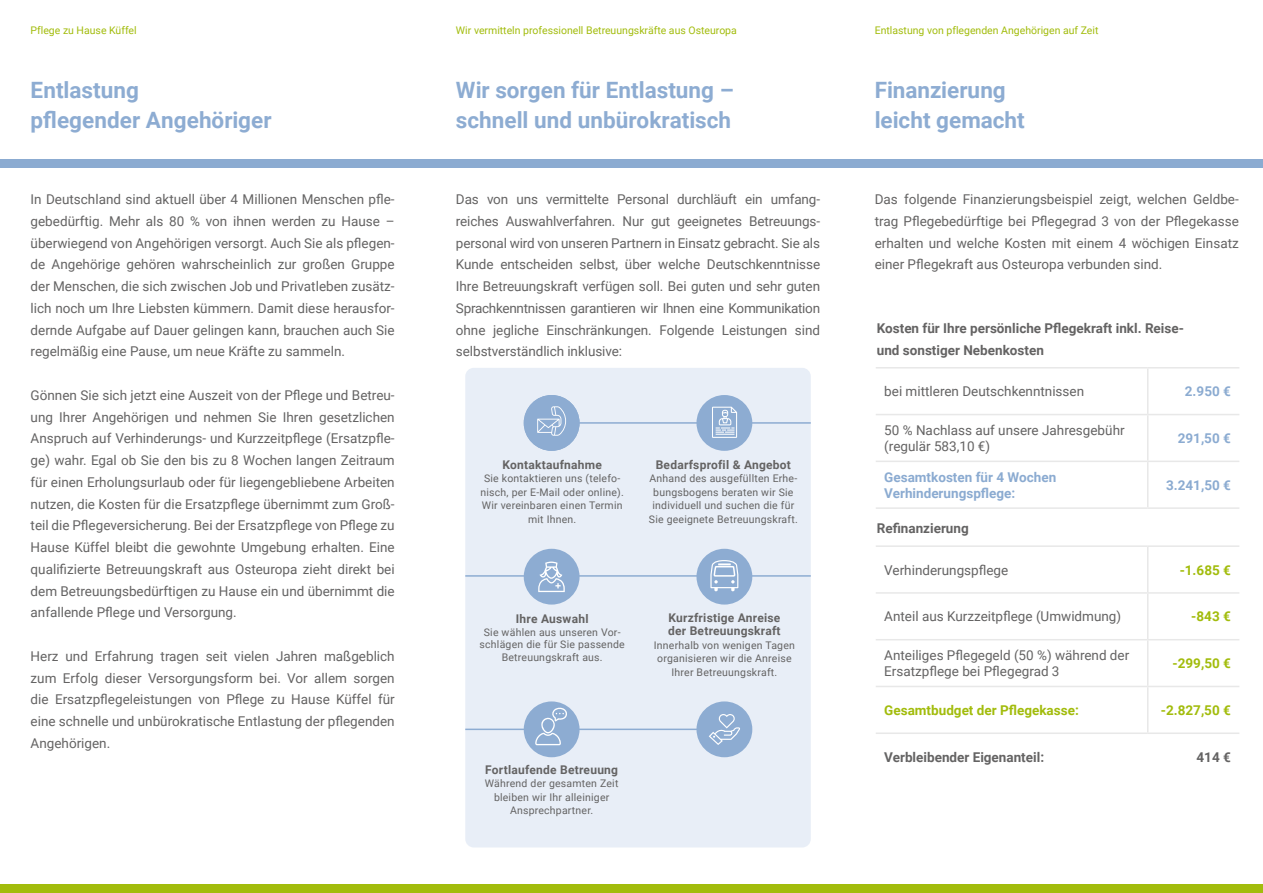
<style>
.page{position:relative;width:1263px;height:893px;background:#fff}
.page>*{position:absolute;margin:0;border:0;box-sizing:border-box;transform-origin:0 0}
.t1{font:700 22.5px/30.6px "Roboto";color:#8dacd2}
.t2{font:13.5px/21.8px "Roboto";color:#646363;text-align:justify}
.t3{font:700 13.5px/21.8px "Roboto";color:#646363}
.t4{font:700 13.5px/16.2px "Roboto";color:#8babd1}
.t5{font:700 13.5px "Roboto";color:#a2bc0c}
.t6{font:700 12px/13.5px "Roboto";letter-spacing:.02em;color:#646363}
.t7{font:10.5px/13.5px "Roboto";letter-spacing:.02em;color:#646363;text-align:center}
.t8{font:10.5px "Roboto";color:#a2bc0c}
</style>
<div class="page">
<div style="left:0;top:159px;width:1263px;height:9px;background:#8babd1"></div>
<div style="left:0;top:884px;width:1263px;height:9px;background:#a2bc0c"></div>
<hr style="left:876px;top:367px;width:272px;height:2px;background:#e8e8e8">
<hr style="left:1148px;top:367px;width:91px;height:2px;background:#e8e8e8">
<hr style="left:1147px;top:369px;width:1px;height:45px;background:#e8e8e8">
<hr style="left:876px;top:414px;width:272px;height:1px;background:#e8e8e8">
<hr style="left:1148px;top:414px;width:91px;height:1px;background:#e8e8e8">
<hr style="left:1147px;top:415px;width:1px;height:46px;background:#e8e8e8">
<hr style="left:876px;top:461px;width:272px;height:1px;background:#e8e8e8">
<hr style="left:1148px;top:461px;width:91px;height:1px;background:#e8e8e8">
<hr style="left:1147px;top:462px;width:1px;height:45px;background:#e8e8e8">
<hr style="left:876px;top:507px;width:272px;height:2px;background:#e8e8e8">
<hr style="left:1148px;top:507px;width:91px;height:2px;background:#e8e8e8">
<hr style="left:876px;top:545px;width:272px;height:2px;background:#e8e8e8">
<hr style="left:1148px;top:545px;width:91px;height:2px;background:#e8e8e8">
<hr style="left:1147px;top:547px;width:1px;height:45px;background:#e8e8e8">
<hr style="left:876px;top:592px;width:272px;height:2px;background:#e8e8e8">
<hr style="left:1148px;top:592px;width:91px;height:2px;background:#e8e8e8">
<hr style="left:1147px;top:594px;width:1px;height:45px;background:#e8e8e8">
<hr style="left:876px;top:639px;width:272px;height:1px;background:#e8e8e8">
<hr style="left:1148px;top:639px;width:91px;height:1px;background:#e8e8e8">
<hr style="left:1147px;top:640px;width:1px;height:46px;background:#e8e8e8">
<hr style="left:876px;top:686px;width:272px;height:1px;background:#e8e8e8">
<hr style="left:1148px;top:686px;width:91px;height:1px;background:#e8e8e8">
<hr style="left:1147px;top:687px;width:1px;height:45px;background:#e8e8e8">
<hr style="left:876px;top:732px;width:272px;height:2px;background:#e8e8e8">
<hr style="left:1148px;top:732px;width:91px;height:2px;background:#e8e8e8">
<div style="left:465px;top:368px;width:346px;height:479px;background:#e8eef7;border-radius:9px"></div>
<hr style="left:465px;top:729px;width:242px;height:1px;background:#8dacd2">
<div style="left:524px;top:395px;width:55px;height:56px;background:#8dacd2;border-radius:50%"></div>
<div style="left:524px;top:549px;width:55px;height:56px;background:#8dacd2;border-radius:50%"></div>
<div style="left:524px;top:701px;width:55px;height:56px;background:#8dacd2;border-radius:50%"></div>
<hr style="left:465px;top:575px;width:346px;height:2px;background:#8dacd2">
<div style="left:696px;top:701px;width:56px;height:56px;background:#8dacd2;border-radius:50%"></div>
<hr style="left:569px;top:422px;width:242px;height:2px;background:#8dacd2">
<div style="left:696px;top:395px;width:56px;height:56px;background:#8dacd2;border-radius:50%"></div>
<div style="left:696px;top:549px;width:56px;height:56px;background:#8dacd2;border-radius:50%"></div>
<svg style="left:537px;top:406px;width:29px;height:30px"></svg>
<svg style="left:538px;top:562px;width:27px;height:30px"></svg>
<svg style="left:712px;top:407px;width:25px;height:31px"></svg>
<svg style="left:709px;top:714px;width:31px;height:31px"></svg>
<svg style="left:535px;top:707px;width:32px;height:38px"></svg>
<svg style="left:710px;top:560px;width:29px;height:31px"></svg>
<p class="t8" style="left:31px;top:26px;width:108px">Pflege zu Hause Küffel</p>
<p class="t8" style="left:875px;top:26px;width:225px">Entlastung von pflegenden Angehörigen auf Zeit</p>
<p class="t8" style="left:456px;top:26px;width:282px">Wir vermitteln professionell Betreuungskräfte aus Osteuropa</p>
<h1 class="t1" style="left:31px;top:74px;width:243px">Entlastung<br>pflegender Angehöriger</h1>
<p class="t2" style="left:31px;top:189px;width:366px">In Deutschland sind aktuell über 4 Millionen Menschen pfle&shy;gebedürftig. Mehr als 80 % von ihnen werden zu Hause – überwiegend von Angehörigen versorgt. Auch Sie als pflegen&shy;de Angehörige gehören wahrscheinlich zur großen Gruppe der Menschen, die sich zwischen Job und Privatleben zusätz&shy;lich noch um Ihre Liebsten kümmern. Damit diese herausfor&shy;dernde Aufgabe auf Dauer gelingen kann, brauchen auch Sie regelmäßig eine Pause, um neue Kräfte zu sammeln.</p>
<p class="t2" style="left:31px;top:384px;width:366px">Gönnen Sie sich jetzt eine Auszeit von der Pflege und Betreu&shy;ung Ihrer Angehörigen und nehmen Sie Ihren gesetzlichen Anspruch auf Verhinderungs- und Kurzzeitpflege (Ersatzpfle&shy;ge) wahr. Egal ob Sie den bis zu 8 Wochen langen Zeitraum für einen Erholungsurlaub oder für liegengebliebene Arbeiten nutzen, die Kosten für die Ersatzpflege übernimmt zum Groß&shy;teil die Pflegeversicherung. Bei der Ersatzpflege von Pflege zu Hause Küffel bleibt die gewohnte Umgebung erhalten. Eine qualifizierte Betreuungskraft aus Osteuropa zieht direkt bei dem Betreuungsbedürftigen zu Hause ein und übernimmt die anfallende Pflege und Versorgung.</p>
<p class="t2" style="left:31px;top:646px;width:366px">Herz und Erfahrung tragen seit vielen Jahren maßgeblich zum Erfolg dieser Versorgungsform bei. Vor allem sorgen die Ersatzpflegeleistungen von Pflege zu Hause Küffel für eine schnelle und unbürokratische Entlastung der pflegenden Angehörigen.</p>
<h1 class="t1" style="left:456px;top:74px;width:279px">Wir sorgen für Entlastung – schnell und unbürokratisch</h1>
<p class="t2" style="left:456px;top:189px;width:366px">Das von uns vermittelte Personal durchläuft ein umfang&shy;reiches Auswahlverfahren. Nur gut geeignetes Betreuungs&shy;personal wird von unseren Partnern in Einsatz gebracht. Sie als Kunde entscheiden selbst, über welche Deutschkenntnisse Ihre Betreuungskraft verfügen soll. Bei guten und sehr guten Sprachkenntnissen garantieren wir Ihnen eine Kommunikation ohne jegliche Einschränkungen. Folgende Leistungen sind selbstverständlich inklusive:</p>
<p class="t6" style="left:502px;top:457px;width:101px">Kontaktaufnahme</p>
<p class="t7" style="left:480px;top:471px;width:145px">Sie kontaktieren uns (telefo&shy;nisch, per E-Mail oder online).<br>Wir vereinbaren einen Termin mit Ihnen.</p>
<p class="t6" style="left:656px;top:457px;width:137px">Bedarfsprofil &amp; Angebot</p>
<p class="t7" style="left:649px;top:472px;width:150px">Anhand des ausgefüllten Erhe&shy;bungsbogens beraten wir Sie individuell und suchen die für<br>Sie geeignete Betreuungskraft.</p>
<p class="t6" style="left:516px;top:612px;width:74px">Ihre Auswahl</p>
<p class="t7" style="left:480px;top:626px;width:147px;line-height:12.6px">Sie wählen aus unseren Vor&shy;schlägen die für Sie passende<br>Betreuungskraft aus.</p>
<p class="t6" style="left:668px;top:610px;width:114px">Kurzfristige Anreise der Betreuungskraft</p>
<p class="t7" style="left:654px;top:639px;width:143px">Innerhalb von wenigen Tagen organisieren wir die Anreise<br>Ihrer Betreuungskraft.</p>
<p class="t6" style="left:485px;top:762px;width:134px">Fortlaufende Betreuung</p>
<p class="t7" style="left:485px;top:778px;width:135px">Während der gesamten Zeit bleiben wir Ihr alleiniger<br>Ansprechpartner.</p>
<h1 class="t1" style="left:875px;top:74px;width:152px">Finanzierung leicht gemacht</h1>
<p class="t2" style="left:875px;top:188px;width:366px">Das folgende Finanzierungsbeispiel zeigt, welchen Geldbe&shy;trag Pflegebedürftige bei Pflegegrad 3 von der Pflegekasse erhalten und welche Kosten mit einem 4 wöchigen Einsatz einer Pflegekraft aus Osteuropa verbunden sind.</p>
<p class="t3" style="left:877px;top:317px;width:309px">Kosten für Ihre persönliche Pflegekraft inkl. Reise&shy;und sonstiger Nebenkosten</p>
<p class="t2" style="left:884px;top:381px;width:201px">bei mittleren Deutschkenntnissen</p>
<p class="t4" style="left:1185px;top:384px;width:48px">2.950 €</p>
<p class="t2" style="left:884px;top:421px;width:242px;line-height:16.2px">50 % Nachlass auf unsere Jahresgebühr (regulär 583,10 €)</p>
<p class="t4" style="left:1178px;top:431px;width:55px">291,50 €</p>
<p class="t4" style="left:884px;top:468px;width:173px">Gesamtkosten für 4 Wochen<br>Verhinderungspflege:</p>
<p class="t4" style="left:1166px;top:478px;width:66px">3.241,50 €</p>
<p class="t3" style="left:877px;top:516px;width:93px">Refinanzierung</p>
<p class="t2" style="left:884px;top:558px;width:126px">Verhinderungspflege</p>
<p class="t5" style="left:1180px;top:560px;width:53px">-1.685 €</p>
<p class="t2" style="left:884px;top:605px;width:238px">Anteil aus Kurzzeitpflege (Umwidmung)</p>
<p class="t5" style="left:1191px;top:607px;width:41px">-843 €</p>
<p class="t2" style="left:884px;top:647px;width:247px;line-height:16.2px">Anteiliges Pflegegeld (50 %) während der<br>Ersatzpflege bei Pflegegrad 3</p>
<p class="t5" style="left:1172px;top:654px;width:60px">-299,50 €</p>
<p class="t5" style="left:884px;top:701px;width:196px">Gesamtbudget der Pflegekasse:</p>
<p class="t5" style="left:1161px;top:701px;width:72px">-2.827,50 €</p>
<p class="t3" style="left:884px;top:746px;width:161px">Verbleibender Eigenanteil:</p>
<p class="t3" style="left:1196px;top:747px;width:36px">414 €</p>
</div>
